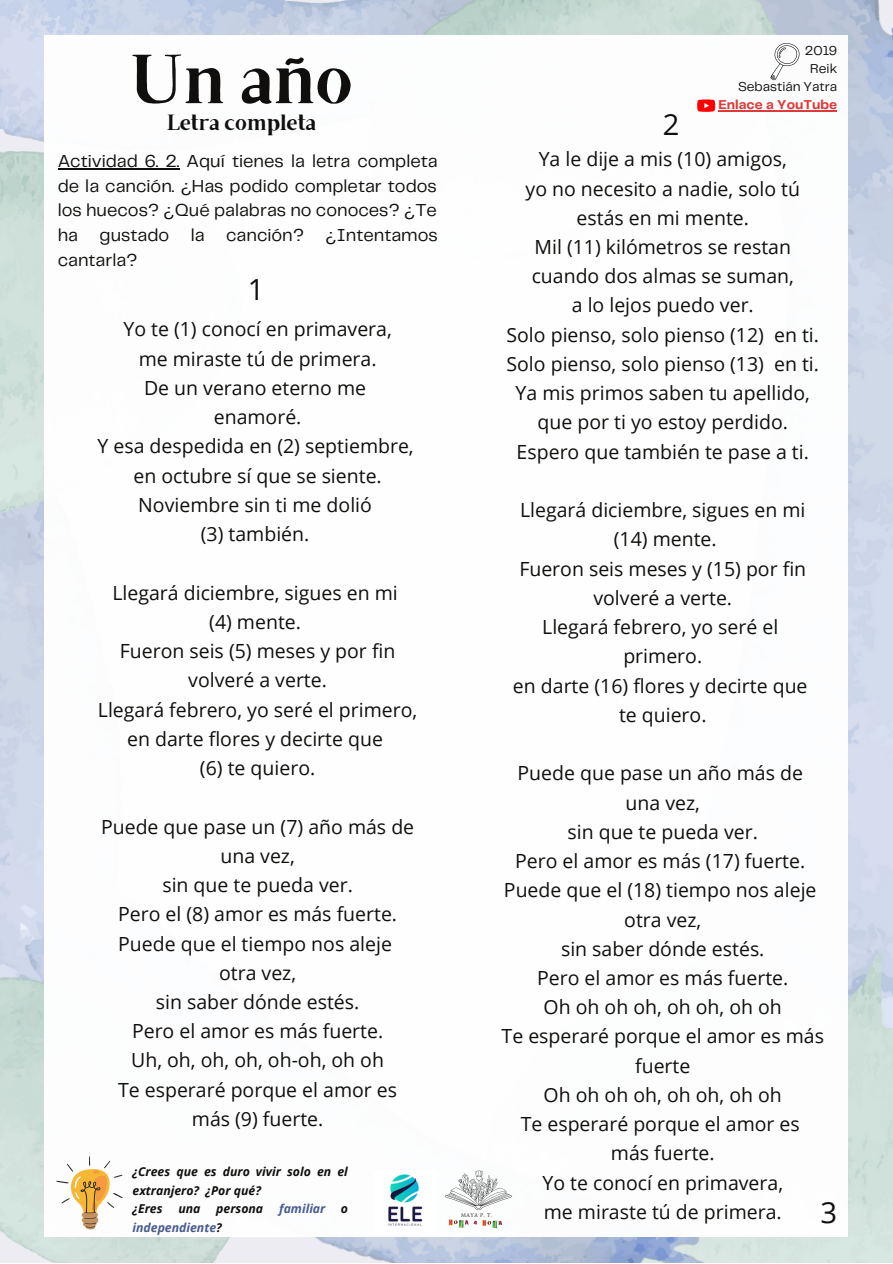
<style>
.page{position:relative;width:893px;height:1264px;background:#fff}
.page>*{position:absolute;margin:0;border:0;box-sizing:border-box;transform-origin:0 0}
.t1{font:70.05px "Brixton TC";color:#100f0d}
.t2{font:29.1px "Open Sans";color:#100f0d}
.t3{font:22.05px "Brixton TC";color:#100f0d}
.t4{font:19.5px/29.2px "Open Sans";color:#100f0d;text-align:center}
.t5{font:18px/24.8px "Telegraf";color:#100f0d;text-align:justify}
.t6{font:13.35px/17.9px "Telegraf";color:#100f0d;text-align:right}
.t7{font:700 13.35px "Telegraf";color:#de3a3b}
.t8{font:italic 700 12.3px/18.5px "Open Sans";color:#100f0d}
.t9{font:italic 700 12.3px "Open Sans";color:#485b90}
.t10{font:5.55px "Simonetta";color:#100f0d}
.s1{color:#100f0d}
</style>
<div class="page">
<img style="left:0;top:850px;width:730px;height:412px">
<img style="left:803px;top:0;width:89px;height:1044px">
<img style="left:0;top:152px;width:44px;height:389px">
<img style="left:0;top:909px;width:282px;height:353px">
<img style="left:0;top:0;width:349px;height:152px">
<img style="left:349px;top:0;width:454px;height:35px">
<div style="left:45px;top:36px;width:802px;height:1200px;background:#fff"></div>
<img style="left:388px;top:1174px;width:35px;height:52px">
<svg style="left:449px;top:1219px;width:53px;height:8px"></svg>
<svg style="left:445px;top:1170px;width:67px;height:40px"></svg>
<hr style="left:718px;top:110px;width:119px;height:1px;background:#de3a3b">
<svg style="left:770px;top:43px;width:29px;height:37px"></svg>
<svg style="left:56px;top:1156px;width:66px;height:73px"></svg>
<svg style="left:697px;top:99px;width:18px;height:13px"></svg>
<hr style="left:58px;top:168px;width:121px;height:1px;background:#100f0d">
<h1 class="t1" style="left:130px;top:54px;width:224px">Un año</h1>
<p class="t3" style="left:167px;top:114px;width:151px">Letra completa</p>
<p class="t5" style="left:58px;top:149px;width:381px">Actividad 6. 2. Aquí tienes la letra completa de la canción. ¿Has podido completar todos los huecos? ¿Qué palabras no conoces? ¿Te ha gustado la canción? ¿Intentamos cantarla?</p>
<h2 class="t2" style="left:248px;top:269px;width:18px">1</h2>
<p class="t4" style="left:97px;top:314px;width:318px">Yo te (1) conocí en primavera,<br>me miraste tú de primera.<br>De un verano eterno me<br>enamoré.<br>Y esa despedida en (2) septiembre, en octubre sí que se siente.<br>Noviembre sin ti me dolió<br>(3) también.</p>
<p class="t4" style="left:98px;top:577px;width:321px">Llegará diciembre, sigues en mi<br>(4) mente.<br>Fueron seis (5) meses y por fin volveré a verte.<br>Llegará febrero, yo seré el primero, en darte flores y decirte que<br>(6) te quiero.</p>
<p class="t4" style="left:101px;top:811px;width:314px">Puede que pase un (7) año más de una vez,<br>sin que te pueda ver.<br>Pero el (8) amor es más fuerte.<br>Puede que el tiempo nos aleje otra vez,<br>sin saber dónde estés.<br>Pero el amor es más fuerte.<br>Uh, oh, oh, oh, oh-oh, oh oh<br>Te esperaré porque el amor es más (9) fuerte.</p>
<p class="t8" style="left:132px;top:1162px;width:217px">¿Crees que es duro vivir solo en el extranjero? ¿Por qué?<br>¿Eres</p>
<p class="t8" style="left:178px;top:1199px;width:24px">una</p>
<p class="t8" style="left:216px;top:1199px;width:48px">persona</p>
<p class="t9" style="left:279px;top:1200px;width:48px">familiar</p>
<p class="t8" style="left:341px;top:1199px;width:9px">o</p>
<p class="t9" style="left:132px;top:1218px;width:91px">independiente<span class="s1">?</span></p>
<p class="t10" style="left:461px;top:1211px;width:32px">MAYA P. T.</p>
<p class="t6" style="left:738px;top:43px;width:101px">2019<br>Reik<br>Sebastián Yatra</p>
<h2 class="t2" style="left:662px;top:103px;width:18px">2</h2>
<p class="t7" style="left:718px;top:99px;width:120px">Enlace a YouTube</p>
<p class="t4" style="left:506px;top:144px;width:314px">Ya le dije a mis (10) amigos,<br>yo no necesito a nadie, solo tú estás en mi mente.<br>Mil (11) kilómetros se restan cuando dos almas se suman,<br>a lo lejos puedo ver.<br>Solo pienso, solo pienso (12) en ti.<br>Solo pienso, solo pienso (13) en ti.<br>Ya mis primos saben tu apellido, que por ti yo estoy perdido.<br>Espero que también te pase a ti.</p>
<p class="t4" style="left:513px;top:495px;width:296px">Llegará diciembre, sigues en mi (14) mente.<br>Fueron seis meses y (15) por fin volveré a verte.<br>Llegará febrero, yo seré el primero.<br>en darte (16) flores y decirte que te quiero.</p>
<p class="t4" style="left:501px;top:758px;width:324px">Puede que pase un año más de una vez,<br>sin que te pueda ver.<br>Pero el amor es más (17) fuerte.<br>Puede que el (18) tiempo nos aleje otra vez,<br>sin saber dónde estés.<br>Pero el amor es más fuerte.<br>Oh oh oh oh, oh oh, oh oh<br>Te esperaré porque el amor es más fuerte<br>Oh oh oh oh, oh oh, oh oh<br>Te esperaré porque el amor es<br>más fuerte.<br>Yo te conocí en primavera,<br>me miraste tú de primera.</p>
<h2 class="t2" style="left:820px;top:1192px;width:18px">3</h2>
</div>
